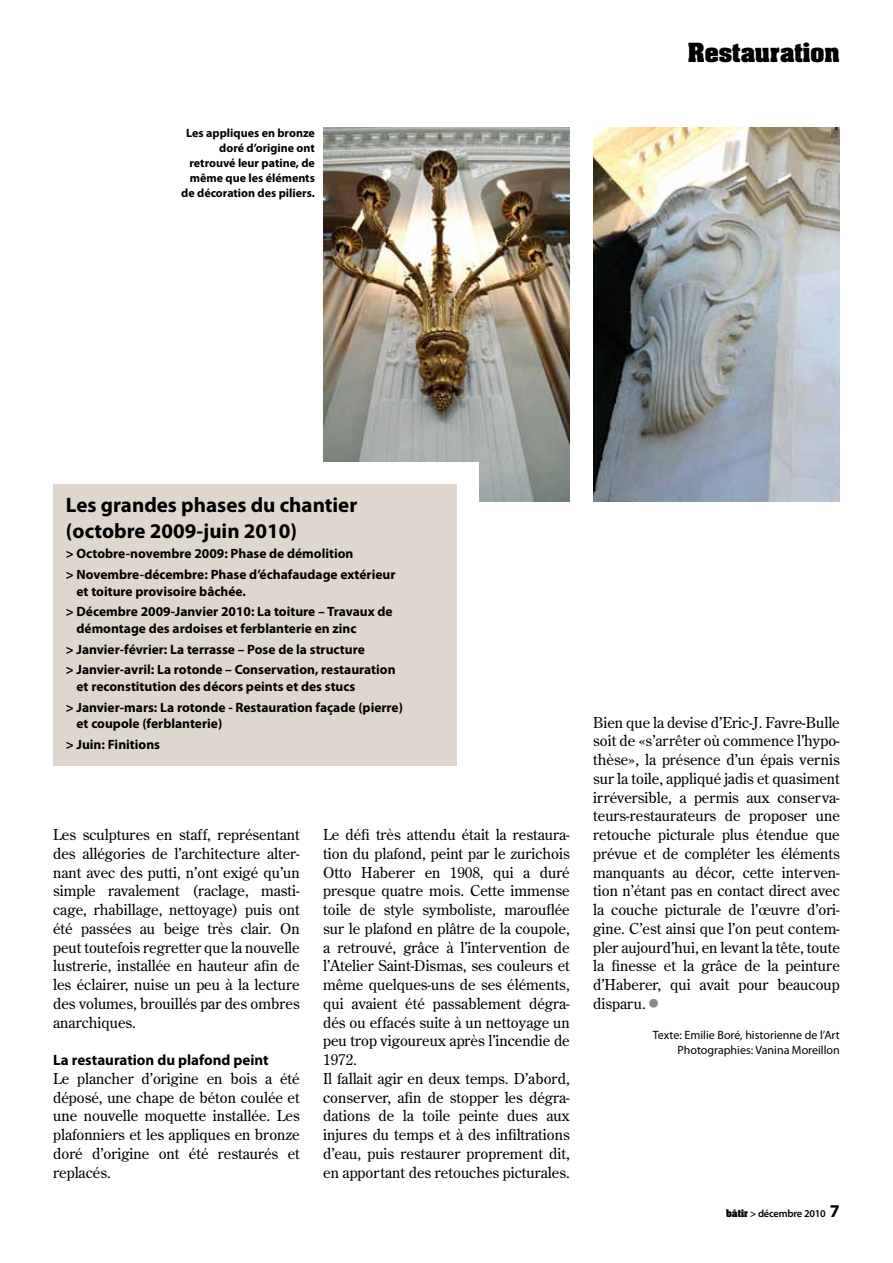
<style>
.page{position:relative;width:893px;height:1263px;background:#fff}
.page>*{position:absolute;margin:0;border:0;box-sizing:border-box;transform-origin:0 0}
.t1{font:700 22.5px "Aachen";color:#000}
.t2{font:700 21px/25.2px "Myriad Pro";color:#000}
.t3{font:15px/18.8px "Century Old Style";color:#000;text-align:justify}
.t4{font:700 15px "Myriad Pro";color:#000}
.t5{font:700 13.5px/20.7px "Myriad Pro";color:#000}
.t6{font:700 12px/15px "Myriad Pro";color:#000;text-align:right}
.t7{font:12px/15px "Myriad Pro";color:#000;text-align:right}
.t8{font:600 10.5px "Myriad Pro";letter-spacing:-.02em;color:#000}
.s1{font-size:24px;color:#87888a}
.s2{font-family:"Aachen";font-weight:700;font-size:9px}
.s3{font-weight:700;font-size:18px}
</style>
<div class="page">
<img style="left:323px;top:128px;width:247px;height:373px">
<img style="left:593px;top:128px;width:247px;height:374px">
<div style="left:319px;top:463px;width:159px;height:50px;background:#fff"></div>
<div style="left:53px;top:484px;width:404px;height:282px;background:#dfd7ce"></div>
<p class="t6" style="left:181px;top:125px;width:135px">Les appliques en bronze doré d’origine ont retrouvé leur patine, de même que les éléments de décoration des piliers.</p>
<h1 class="t1" style="left:688px;top:36px;width:154px">Restauration</h1>
<h2 class="t2" style="left:66px;top:492px;width:293px">Les grandes phases du chantier (octobre 2009-juin 2010)</h2>
<p class="t5" style="left:66px;top:543px;width:331px">&gt; Octobre-novembre 2009: Phase de démolition<br>&gt; Novembre-décembre: Phase d’échafaudage extérieur</p>
<p class="t5" style="left:66px;top:580px;width:328px;text-indent:11px">et toiture provisoire bâchée.<br>&gt; Décembre 2009-Janvier 2010: La toiture – Travaux de</p>
<p class="t5" style="left:66px;top:617px;width:331px;text-indent:11px">démontage des ardoises et ferblanterie en zinc<br>&gt; Janvier-février: La terrasse – Pose de la structure<br>&gt; Janvier-avril: La rotonde – Conservation, restauration</p>
<p class="t5" style="left:66px;top:675px;width:339px;text-indent:11px">et reconstitution des décors peints et des stucs<br>&gt; Janvier-mars: La rotonde - Restauration façade (pierre)</p>
<p class="t5" style="left:66px;top:713px;width:158px;text-indent:11px">et coupole (ferblanterie) &gt; Juin: Finitions</p>
<p class="t3" style="left:53px;top:825px;width:248px">Les sculptures en staff, représentant des allégories de l’architecture alter&shy;nant avec des putti, n’ont exigé qu’un simple ravalement (raclage, masti&shy;cage, rhabillage, nettoyage) puis ont été passées au beige très clair. On peut toutefois regretter que la nouvelle lustrerie, installée en hauteur afin de les éclairer, nuise un peu à la lecture des volumes, brouillés par des ombres anarchiques.</p>
<p class="t4" style="left:53px;top:1050px;width:217px">La restauration du plafond peint</p>
<p class="t3" style="left:53px;top:1069px;width:248px">Le plancher d’origine en bois a été déposé, une chape de béton coulée et une nouvelle moquette installée. Les plafonniers et les appliques en bronze doré d’origine ont été restaurés et replacés.</p>
<p class="t3" style="left:323px;top:825px;width:248px;text-align:left">Le défi très attendu était la restaura&shy;tion du plafond, peint par le zurichois Otto Haberer en 1908, qui a duré presque quatre mois. Cette immense toile de style symboliste, marouflée sur le plafond en plâtre de la coupole, a retrouvé, grâce à l’intervention de l’Atelier Saint-Dismas, ses couleurs et même quelques-uns de ses éléments, qui avaient été passablement dégra&shy;dés ou effacés suite à un nettoyage un peu trop vigoureux après l’incendie de 1972.<br>Il fallait agir en deux temps. D’abord, conserver, afin de stopper les dégra&shy;dations de la toile peinte dues aux injures du temps et à des infiltrations d’eau, puis restaurer proprement dit, en apportant des retouches picturales.</p>
<p class="t3" style="left:593px;top:712px;width:248px">Bien que la devise d’Eric-J. Favre-Bulle soit de «s’arrêter où commence l’hypo&shy;thèse», la présence d’un épais vernis sur la toile, appliqué jadis et quasiment irréversible, a permis aux conserva&shy;teurs-restaurateurs de proposer une retouche picturale plus étendue que prévue et de compléter les éléments manquants au décor, cette interven&shy;tion n’étant pas en contact direct avec la couche picturale de l’œuvre d’ori&shy;gine. C’est ainsi que l’on peut contem&shy;pler aujourd’hui, en levant la tête, toute la finesse et la grâce de la peinture d’Haberer, qui avait pour beaucoup disparu.<span class="s1">•</span></p>
<p class="t7" style="left:653px;top:1027px;width:188px">Texte: Emilie Boré, historienne de l’Art<br>Photographies: Vanina Moreillon</p>
<p class="t8" style="left:726px;top:1207px;width:115px"><span class="s2">bâtir</span> &gt; décembre 2010 <span class="s3">7</span></p>
</div>
